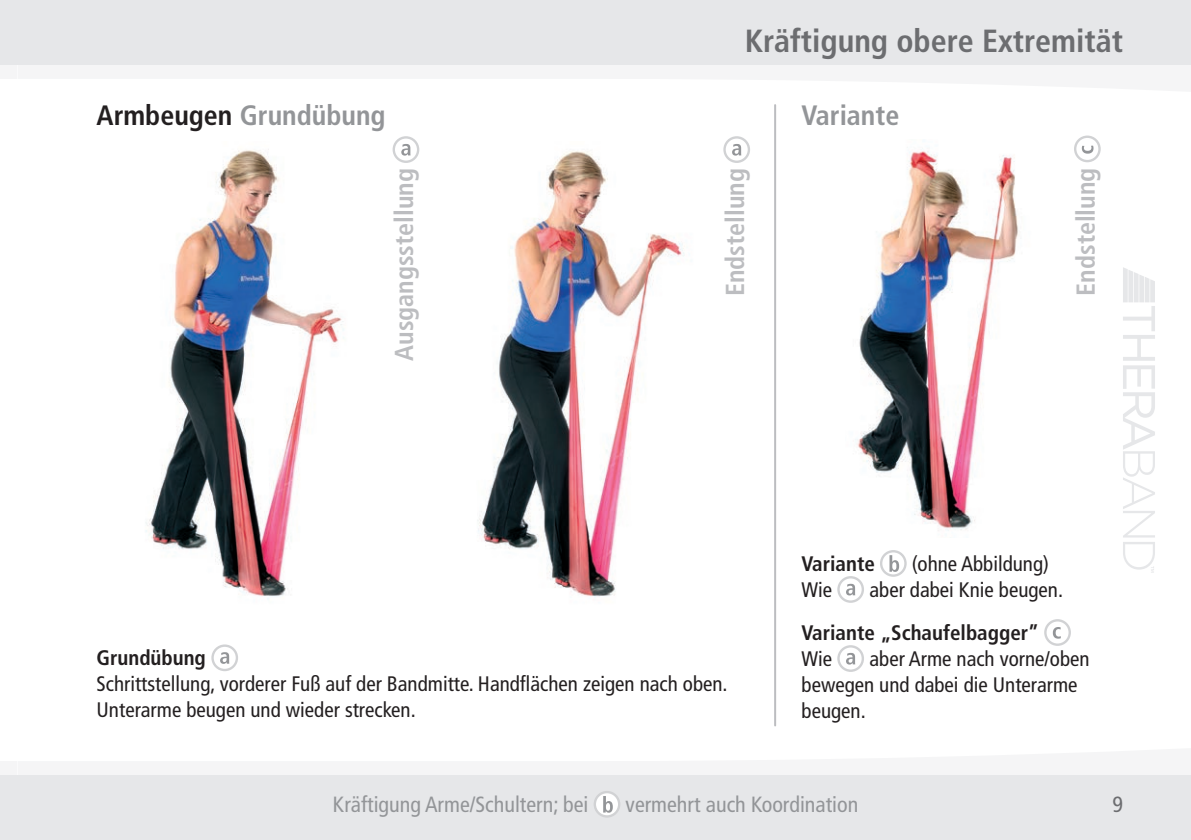
<style>
.page{position:relative;width:1191px;height:840px;background:#fff}
.page>*{position:absolute;margin:0;border:0;box-sizing:border-box;transform-origin:0 0}
.t1{font:700 condensed 32px "Frutiger LT Std";color:#6c6d70}
.t2{font:700 condensed 28px "Frutiger LT Std";color:#939598}
.t3{font:700 condensed 26px "Frutiger LT Std";color:#bcbdc0}
.t4{font:condensed 22px "Frutiger LT Std";color:#939598}
.t5{font:condensed 22px "Frutiger LT Std";color:#6c6d70}
.t6{font:condensed 21px/26px "Frutiger LT Std";color:#231f20}
.t7{font:700 condensed 21px "Frutiger LT Std";color:#231f20}
.s1{color:#231f20}
</style>
<div class="page">
<svg style="left:1123px;top:267px;width:32px;height:305px"></svg>
<div style="left:17px;top:0;width:1174px;height:65px;background:#e6e7e9"></div>
<div style="left:0;top:65px;width:1191px;height:28px;background:#f5f5f6"></div>
<div style="left:17px;top:775px;width:1174px;height:64px;background:#e6e7e9"></div>
<div style="left:0;top:746px;width:1191px;height:28px;background:#f5f5f6"></div>
<svg style="left:0;top:0;width:17px;height:65px"></svg>
<div style="left:0;top:65px;width:17px;height:28px;background:#fff"></div>
<svg style="left:0;top:775px;width:17px;height:64px"></svg>
<div style="left:0;top:746px;width:17px;height:28px;background:#fff"></div>
<svg style="left:212px;top:645px;width:25px;height:24px"></svg>
<div style="left:211px;top:644px;width:27px;height:26px;border:2px solid #d1d2d4;border-radius:50%"></div>
<svg style="left:220px;top:651px;width:9px;height:12px"></svg>
<svg style="left:881px;top:551px;width:24px;height:24px"></svg>
<div style="left:880px;top:549px;width:26px;height:27px;border:2px solid #d1d2d4;border-radius:50%"></div>
<svg style="left:889px;top:555px;width:10px;height:16px"></svg>
<svg style="left:838px;top:577px;width:25px;height:24px"></svg>
<div style="left:837px;top:575px;width:27px;height:27px;border:2px solid #d1d2d4;border-radius:50%"></div>
<svg style="left:846px;top:583px;width:9px;height:12px"></svg>
<svg style="left:1045px;top:620px;width:24px;height:24px"></svg>
<div style="left:1044px;top:618px;width:27px;height:27px;border:2px solid #d1d2d4;border-radius:50%"></div>
<svg style="left:1052px;top:626px;width:8px;height:12px"></svg>
<svg style="left:838px;top:646px;width:25px;height:24px"></svg>
<div style="left:837px;top:644px;width:27px;height:27px;border:2px solid #d1d2d4;border-radius:50%"></div>
<svg style="left:846px;top:652px;width:9px;height:12px"></svg>
<svg style="left:394px;top:137px;width:24px;height:25px"></svg>
<div style="left:392px;top:136px;width:27px;height:27px;border:2px solid #d1d2d4;border-radius:50%"></div>
<svg style="left:401px;top:144px;width:9px;height:11px"></svg>
<svg style="left:724px;top:137px;width:25px;height:25px"></svg>
<div style="left:723px;top:136px;width:27px;height:27px;border:2px solid #d1d2d4;border-radius:50%"></div>
<svg style="left:732px;top:144px;width:9px;height:11px"></svg>
<svg style="left:1075px;top:137px;width:24px;height:24px"></svg>
<div style="left:1074px;top:135px;width:26px;height:27px;border:2px solid #d1d2d4;border-radius:50%"></div>
<svg style="left:1081px;top:145px;width:12px;height:8px"></svg>
<img style="left:145px;top:149px;width:199px;height:451px">
<img style="left:477px;top:151px;width:208px;height:446px">
<img style="left:855px;top:151px;width:163px;height:380px">
<hr style="left:774px;top:105px;width:2px;height:620px;background:#bcbdc0">
<svg style="left:595px;top:791px;width:24px;height:25px"></svg>
<div style="left:593px;top:790px;width:27px;height:27px;border:2px solid #d1d2d4;border-radius:50%"></div>
<svg style="left:603px;top:795px;width:10px;height:17px"></svg>
<h1 class="t1" style="left:745px;top:22px;width:379px">Kräftigung obere Extremität</h1>
<h2 class="t2" style="left:97px;top:99px;width:290px"><span class="s1">Armbeugen</span> Grundübung</h2>
<h2 class="t2" style="left:801px;top:99px;width:99px">Variante</h2>
<p class="t3" style="left:389px;top:360px;width:194px;rotate:-90deg">Ausgangsstellung</p>
<p class="t3" style="left:719px;top:296px;width:129px;rotate:-90deg">Endstellung</p>
<p class="t3" style="left:1070px;top:295px;width:129px;rotate:-90deg">Endstellung</p>
<p class="t7" style="left:97px;top:645px;width:111px">Grundübung</p>
<p class="t6" style="left:97px;top:670px;width:632px">Schrittstellung, vorderer Fuß auf der Bandmitte. Handflächen zeigen nach oben.<br>Unterarme beugen und wieder strecken.</p>
<p class="t7" style="left:801px;top:550px;width:75px">Variante</p>
<p class="t6" style="left:911px;top:550px;width:139px">(ohne Abbildung)</p>
<p class="t6" style="left:801px;top:576px;width:32px">Wie</p>
<p class="t6" style="left:869px;top:576px;width:195px">aber dabei Knie beugen.</p>
<p class="t7" style="left:801px;top:619px;width:239px">Variante „Schaufelbagger”</p>
<p class="t6" style="left:801px;top:645px;width:32px">Wie</p>
<p class="t6" style="left:801px;top:645px;width:289px;text-indent:68px">aber Arme nach vorne/oben bewegen und dabei die Unterarme beugen.</p>
<p class="t4" style="left:333px;top:790px;width:257px">Kräftigung Arme/Schultern; bei</p>
<p class="t4" style="left:625px;top:790px;width:234px">vermehrt auch Koordination</p>
<p class="t5" style="left:1112px;top:790px;width:12px">9</p>
</div>
